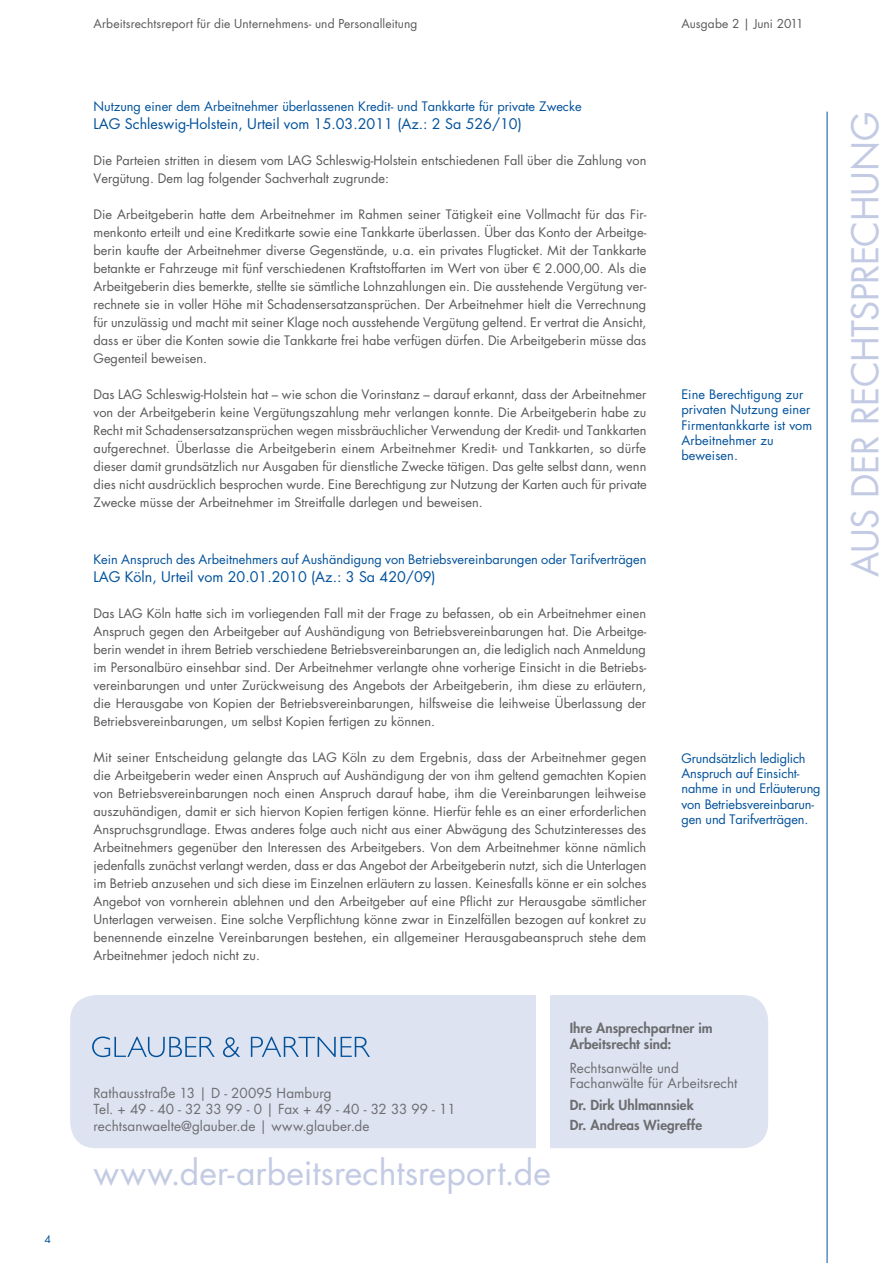
<style>
.page{position:relative;width:893px;height:1263px;background:#fff}
.page>*{position:absolute;margin:0;border:0;box-sizing:border-box;transform-origin:0 0}
.t1{font:36px "Futura LT";letter-spacing:-.015em;color:#c3cbe4}
.t2{font:33.75px "Futura LT";letter-spacing:.005em;color:#c3cbe4}
.t3{font:14.25px "Futura LT";color:#01519b}
.t4{font:13.5px/16.5px "Futura LT";color:#6c6d70}
.t5{font:800 13.5px/16.5px "Futura LT";letter-spacing:.005em;color:#6c6d70}
.t6{font:12.75px/18px "Futura LT";color:#57585a;text-align:justify}
.t7{font:12.75px/15.3px "Futura LT";color:#01519b}
.t8{font:12px "Futura LT";letter-spacing:.005em;color:#57585a}
.t9{font:10.5px "Futura LT";color:#01519b}
</style>
<div class="page">
<hr style="left:827px;top:112px;width:1px;height:1151px;background:#01519b">
<div style="left:70px;top:995px;width:698px;height:153px;background:#dee3f1;border-radius:26px"></div>
<div style="left:536px;top:991px;width:14px;height:161px;background:#fff"></div>
<svg style="left:92px;top:1036px;width:278px;height:21px"></svg>
<p class="t9" style="left:45px;top:1232px;width:8px">4</p>
<p class="t8" style="left:94px;top:16px;width:325px">Arbeitsrechtsreport für die Unternehmens- und Personalleitung</p>
<p class="t8" style="left:681px;top:16px;width:124px">Ausgabe 2 | Juni 2011</p>
<p class="t7" style="left:94px;top:99px;width:490px">N utzung einer dem Arbeitnehmer überlassenen Kredit- und Tankkarte für private Zwecke</p>
<p class="t3" style="left:94px;top:115px;width:430px">LAG Schleswig-Holstein, Urteil vom 15.03.2011 (Az.: 2 Sa 526/10)</p>
<p class="t6" style="left:94px;top:151px;width:554px">Die Parteien stritten in diesem vom LAG Schleswig-Holstein entschiedenen Fall über die Zahlung von<br>Vergütung. Dem lag folgender Sachverhalt zugrunde:</p>
<p class="t6" style="left:94px;top:205px;width:554px">Die Arbeitgeberin hatte dem Arbeitnehmer im Rahmen seiner Tätigkeit eine Vollmacht für das Fir&shy;menkonto erteilt und eine Kreditkarte sowie eine Tankkarte überlassen. Über das Konto der Arbeitge&shy;berin kaufte der Arbeitnehmer diverse Gegenstände, u.a. ein privates Flugticket. Mit der Tankkarte betankte er Fahrzeuge mit fünf verschiedenen Kraftstoffarten im Wert von über € 2.000,00. Als die Arbeitgeberin dies bemerkte, stellte sie sämtliche Lohnzahlungen ein. Die ausstehende Vergütung ver&shy;rechnete sie in voller Höhe mit Schadensersatzansprüchen. Der Arbeitnehmer hielt die Verrechnung für unzulässig und macht mit seiner Klage noch ausstehende Vergütung geltend. Er vertrat die Ansicht, dass er über die Konten sowie die Tankkarte frei habe verfügen dürfen. Die Arbeitgeberin müsse das Gegenteil beweisen.</p>
<p class="t6" style="left:94px;top:385px;width:555px">Das LAG Schleswig-Holstein hat – wie schon die Vorinstanz – darauf erkannt, dass der Arbeitnehmer von der Arbeitgeberin keine Vergütungszahlung mehr verlangen konnte. Die Arbeitgeberin habe zu Recht mit Schadensersatzansprüchen wegen missbräuchlicher Verwendung der Kredit- und Tankkarten aufgerechnet. Überlasse die Arbeitgeberin einem Arbeitnehmer Kredit- und Tankkarten, so dürfe dieser damit grundsätzlich nur Ausgaben für dienstliche Zwecke tätigen. Das gelte selbst dann, wenn dies nicht ausdrücklich besprochen wurde. Eine Berechtigung zur N utzung der Karten auch für private Zwecke müsse der Arbeitnehmer im Streitfalle darlegen und beweisen.</p>
<p class="t7" style="left:94px;top:552px;width:554px">Kein Anspruch des Arbeitnehmers auf Aushändigung von Betriebsvereinbarungen oder Tarifverträgen</p>
<p class="t3" style="left:94px;top:567px;width:344px">LAG Köln, Urteil vom 20.01.2010 (Az.: 3 Sa 420/09)</p>
<p class="t6" style="left:94px;top:604px;width:554px">Das LAG Köln hatte sich im vorliegenden Fall mit der Frage zu befassen, ob ein Arbeitnehmer einen Anspruch gegen den Arbeitgeber auf Aushändigung von Betriebsvereinbarungen hat. Die Arbeitge&shy;berin wendet in ihrem Betrieb verschiedene Betriebsvereinbarungen an, die lediglich nach Anmeldung im Personalbüro einsehbar sind. Der Arbeitnehmer verlangte ohne vorherige Einsicht in die Betriebs&shy;vereinbarungen und unter Zurückweisung des Angebots der Arbeitgeberin, ihm diese zu erläutern, die Herausgabe von Kopien der Betriebsvereinbarungen, hilfsweise die leihweise Überlassung der Betriebsvereinbarungen, um selbst Kopien fertigen zu können.</p>
<p class="t6" style="left:94px;top:748px;width:555px">Mit seiner Entscheidung gelangte das LAG Köln zu dem Ergebnis, dass der Arbeitnehmer gegen die Arbeitgeberin weder einen Anspruch auf Aushändigung der von ihm geltend gemachten Kopien von Betriebsvereinbarungen noch einen Anspruch darauf habe, ihm die Vereinbarungen leihweise auszuhändigen, damit er sich hiervon Kopien fertigen könne. H ierfür fehle es an einer erforderlichen Anspruchsgrundlage. Etwas anderes folge auch nicht aus einer Abwägung des Schutzinteresses des Arbeitnehmers gegenüber den Interessen des Arbeitgebers. Von dem Arbeitnehmer könne nämlich jedenfalls zunächst verlangt werden, dass er das Angebot der Arbeitgeberin nutzt, sich die Unterlagen im Betrieb anzusehen und sich diese im Einzelnen erläutern zu lassen. Keinesfalls könne er ein solches Angebot von vornherein ablehnen und den Arbeitgeber auf eine Pflicht zur Herausgabe sämtlicher Unterlagen verweisen. Eine solche Verpflichtung könne zwar in Einzelfällen bezogen auf konkret zu benennende einzelne Vereinbarungen bestehen, ein allgemeiner Herausgabeanspruch stehe dem Arbeitnehmer jedoch nicht zu.</p>
<p class="t7" style="left:681px;top:387px;width:132px">Eine Berechtigung zur privaten N utzung einer<br>Firmentankkarte ist vom<br>Arbeitnehmer zu beweisen.</p>
<p class="t7" style="left:681px;top:750px;width:141px">Grundsätzlich lediglich<br>Anspruch auf Einsicht&shy;nahme in und Erläuterung von Betriebsvereinbarun&shy;gen und Tarifverträgen.</p>
<p class="t4" style="left:94px;top:1084px;width:364px">Rathausstraße 13 | D - 20095 Hamburg<br>Tel. + 49 - 40 - 32 33 99 - 0 | Fax + 49 - 40 - 32 33 99 - 11 rechtsanwaelte@glauber.de | www.glauber.de</p>
<h2 class="t2" style="left:94px;top:1151px;width:459px">www.der-arbeitsrechtsreport.de</h2>
<p class="t5" style="left:570px;top:1019px;width:144px">Ihre Ansprechpartner im<br>Arbeitsrecht sind:</p>
<p class="t4" style="left:570px;top:1061px;width:169px;line-height:14.7px">Rechtsanwälte und<br>Fachanwälte für Arbeitsrecht</p>
<p class="t5" style="left:570px;top:1095px;width:134px;line-height:19.5px">Dr. Dirk Uhlmannsiek<br>Dr. Andreas Wiegreffe</p>
<h1 class="t1" style="left:842px;top:577px;width:467px;rotate:-90deg">Aus der Rechtsprechung</h1>
</div>
